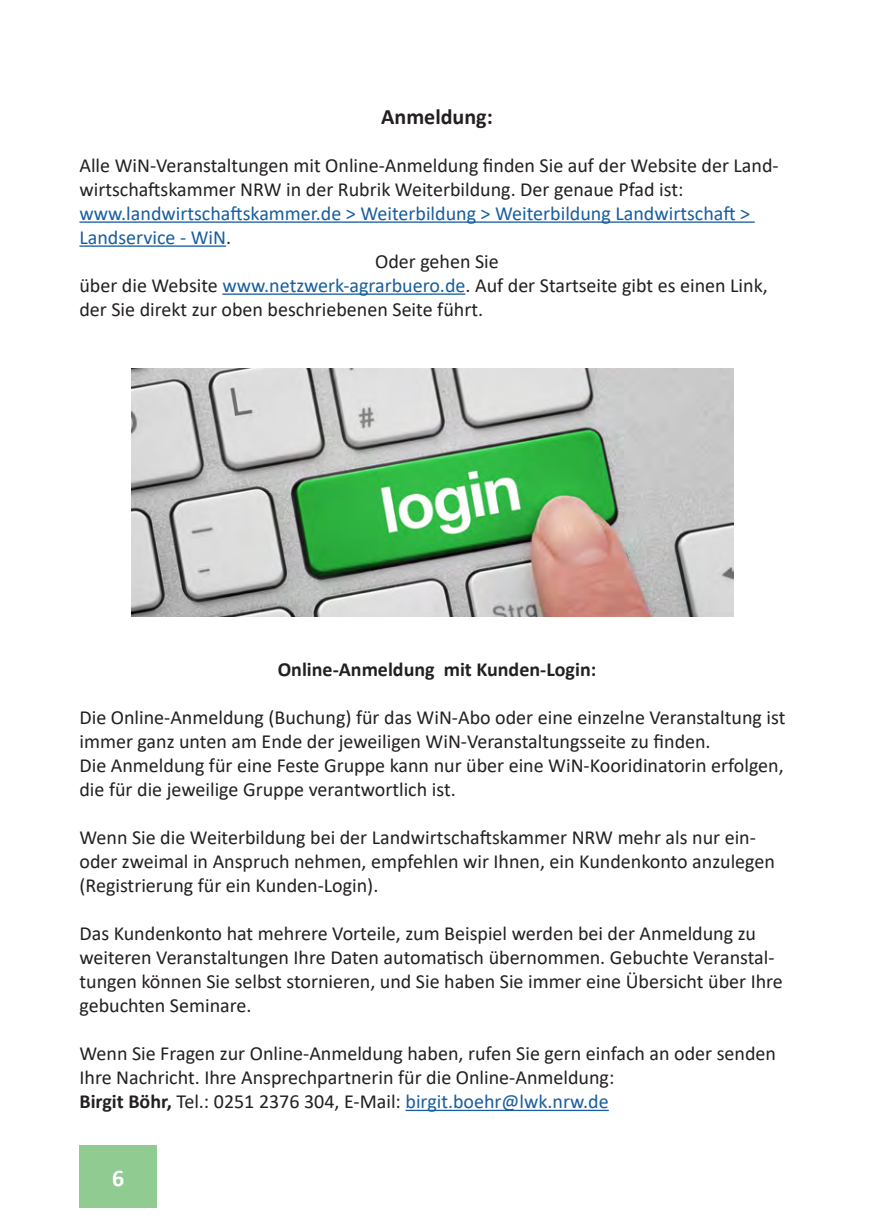
<style>
.page{position:relative;width:874px;height:1225px;background:#fff}
.page>*{position:absolute;margin:0;border:0;box-sizing:border-box;transform-origin:0 0}
.t1{font:700 24px "Calibri";color:#fff}
.t2{font:700 22px "Calibri";color:#231f20}
.t3{font:20px/24px "Calibri";color:#231f20}
.t4{font:20px/24px "Calibri";color:#175d9e}
.t5{font:700 20px "Calibri";color:#231f20}
.s1{color:#231f20}
.s2{color:#175d9e}
.s3{font-weight:700}
</style>
<div class="page">
<div style="left:79px;top:1145px;width:78px;height:63px;background:#90cc92"></div>
<hr style="left:79px;top:221px;width:675px;height:2px;background:#175d9e">
<hr style="left:79px;top:245px;width:147px;height:2px;background:#175d9e">
<hr style="left:222px;top:293px;width:243px;height:2px;background:#175d9e">
<hr style="left:405px;top:1109px;width:203px;height:2px;background:#175d9e">
<img style="left:132px;top:369px;width:601px;height:248px">
<p class="t2" style="left:381px;top:101px;width:113px">Anmeldung:</p>
<p class="t3" style="left:79px;top:153px;width:700px">Alle WiN-Veranstaltungen mit Online-Anmeldung finden Sie auf der Website der Land&shy;wirtschaftskammer NRW in der Rubrik Weiterbildung. Der genaue Pfad ist:</p>
<p class="t4" style="left:79px;top:201px;width:672px">www.landwirtschaftskammer.de &gt; Weiterbildung &gt; Weiterbildung Landwirtschaft &gt;<br>Landservice - WiN<span class="s1">.</span></p>
<p class="t3" style="left:375px;top:249px;width:125px">Oder gehen Sie</p>
<p class="t3" style="left:79px;top:273px;width:689px">über die Website <span class="s2">www.netzwerk-agrarbuero.de</span>. Auf der Startseite gibt es einen Link, der Sie direkt zur oben beschriebenen Seite führt.</p>
<p class="t5" style="left:277px;top:655px;width:320px">Online-Anmeldung mit Kunden-Login:</p>
<p class="t3" style="left:79px;top:705px;width:707px">Die Online-Anmeldung (Buchung) für das WiN-Abo oder eine einzelne Veranstaltung ist immer ganz unten am Ende der jeweiligen WiN-Veranstaltungsseite zu finden.</p>
<p class="t3" style="left:79px;top:753px;width:705px">Die Anmeldung für eine Feste Gruppe kann nur über eine WiN-Kooridinatorin erfolgen, die für die jeweilige Gruppe verantwortlich ist.</p>
<p class="t3" style="left:79px;top:825px;width:696px">Wenn Sie die Weiterbildung bei der Landwirtschaftskammer NRW mehr als nur ein&shy;oder zweimal in Anspruch nehmen, empfehlen wir Ihnen, ein Kundenkonto anzulegen (Registrierung für ein Kunden-Login).</p>
<p class="t3" style="left:79px;top:921px;width:704px">Das Kundenkonto hat mehrere Vorteile, zum Beispiel werden bei der Anmeldung zu weiteren Veranstaltungen Ihre Daten automatisch übernommen. Gebuchte Veranstal&shy;tungen können Sie selbst stornieren, und Sie haben Sie immer eine Übersicht über Ihre gebuchten Seminare.</p>
<p class="t3" style="left:79px;top:1041px;width:697px">Wenn Sie Fragen zur Online-Anmeldung haben, rufen Sie gern einfach an oder senden<br>Ihre Nachricht. Ihre Ansprechpartnerin für die Online-Anmeldung:</p>
<p class="t3" style="left:79px;top:1089px;width:530px"><span class="s3">Birgit Böhr,</span> Tel.: 0251 2376 304, E-Mail: <span class="s2">birgit.boehr@lwk.nrw.de</span></p>
<p class="t1" style="left:112px;top:1160px;width:14px">6</p>
</div>
